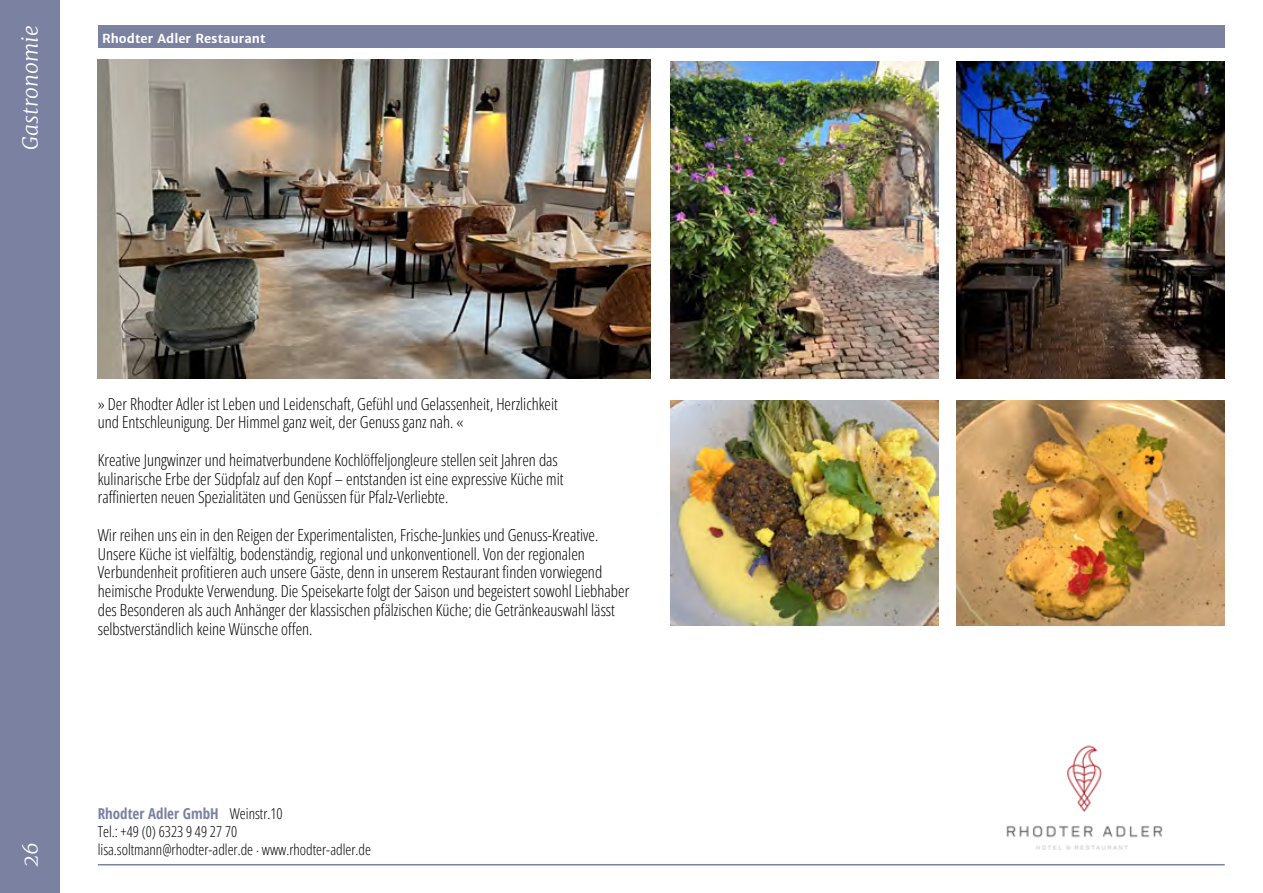
<style>
.page{position:relative;width:1263px;height:893px;background:#fff}
.page>*{position:absolute;margin:0;border:0;box-sizing:border-box;transform-origin:0 0}
.t1{font:italic 300 21px "Merriweather";color:#fff}
.t2{font:300 16.5px/18.8px "Open Sans Condensed";color:#000}
.t3{font:300 15px/18px "Open Sans Condensed";color:#000}
.t4{font:700 12.45px "Merriweather Sans";color:#fff}
.s1{font-weight:700;color:#7a81a1}
</style>
<div class="page">
<div style="left:0;top:0;width:60px;height:893px;background:#7a81a1"></div>
<img style="left:98px;top:60px;width:553px;height:318px">
<img style="left:670px;top:62px;width:269px;height:316px">
<img style="left:956px;top:62px;width:269px;height:316px">
<div style="left:98px;top:26px;width:1127px;height:22px;background:#7a81a1"></div>
<hr style="left:98px;top:864px;width:1127px;height:1px;background:#7a81a1">
<img style="left:1006px;top:745px;width:157px;height:105px">
<img style="left:670px;top:400px;width:269px;height:225px">
<img style="left:956px;top:400px;width:269px;height:225px">
<p class="t1" style="left:15px;top:150px;width:126px;rotate:-90deg">Gastronomie</p>
<p class="t4" style="left:102px;top:30px;width:165px">Rhodter Adler Restaurant</p>
<p class="t2" style="left:98px;top:394px;width:462px">» Der Rhodter Adler ist Leben und Leidenschaft, Gefühl und Gelassenheit, Herzlichkeit und Entschleunigung. Der Himmel ganz weit, der Genuss ganz nah. «</p>
<p class="t2" style="left:98px;top:450px;width:467px">Kreative Jungwinzer und heimatverbundene Kochlöffeljongleure stellen seit Jahren das kulinarische Erbe der Südpfalz auf den Kopf – entstanden ist eine expressive Küche mit raffinierten neuen Spezialitäten und Genüssen für Pfalz-Verliebte.</p>
<p class="t2" style="left:98px;top:525px;width:533px">Wir reihen uns ein in den Reigen der Experimentalisten, Frische-Junkies und Genuss-Kreative.<br>Unsere Küche ist vielfältig, bodenständig, regional und unkonventionell. Von der regionalen Verbundenheit profitieren auch unsere Gäste, denn in unserem Restaurant finden vorwiegend heimische Produkte Verwendung. Die Speisekarte folgt der Saison und begeistert sowohl Liebhaber des Besonderen als auch Anhänger der klassischen pfälzischen Küche; die Getränkeauswahl lässt selbstverständlich keine Wünsche offen.</p>
<p class="t1" style="left:15px;top:867px;width:27px;rotate:-90deg">26</p>
<p class="t3" style="left:98px;top:804px;width:275px"><span class="s1">Rhodter Adler GmbH</span> Weinstr.10<br>Tel.: +49 (0) 6323 9 49 27 70 lisa.soltmann@rhodter-adler.de . www.rhodter-adler.de</p>
</div>
